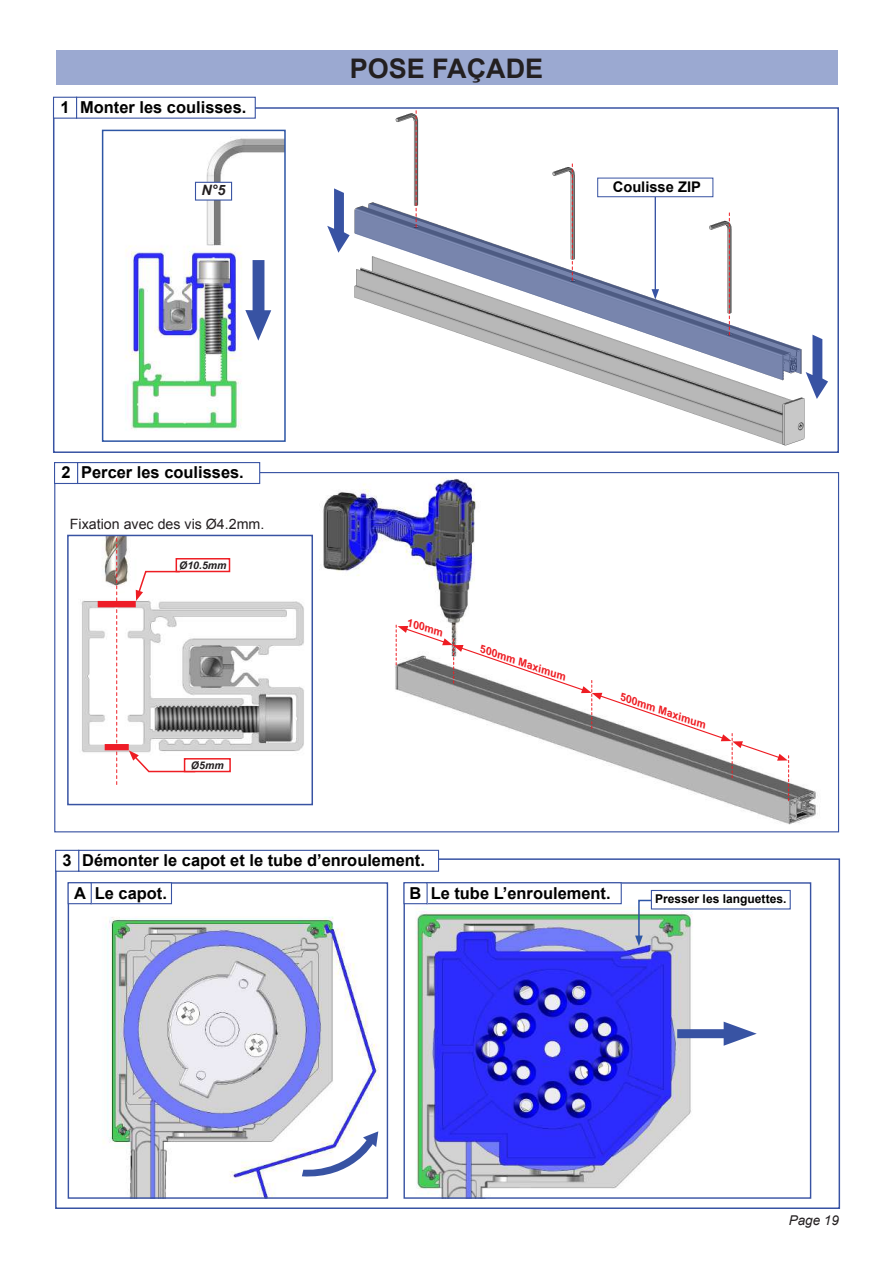
<style>
.page{position:relative;width:893px;height:1263px;background:#fff}
.page>*{position:absolute;margin:0;border:0;box-sizing:border-box;transform-origin:0 0}
.t1{font:700 27px "Arial";color:#231f20}
.t2{font:700 16.5px/32.4px "Arial";color:#000}
.t3{font:700 14.7px "Arial";color:#000}
.t4{font:14.25px "Arial";color:#231f20}
.t5{font:italic 700 14.25px "Arial";color:#231f20}
.t6{font:italic 13.5px "Arial";color:#231f20}
.t7{font:700 12px "Arial";color:#000}
.t8{font:italic 700 10.8px "Arial";color:#ee1d23}
.t9{font:italic 700 10.5px "Arial";color:#231f20}
</style>
<div class="page">
<div style="left:56px;top:51px;width:781px;height:34px;background:#9ba9d1"></div>
<img style="left:271px;top:110px;width:542px;height:336px">
<div style="left:53px;top:107px;width:786px;height:346px;border:2px solid #3853a3"></div>
<div style="left:76px;top:97px;width:179px;height:21px;background:#fff"></div>
<div style="left:76px;top:97px;width:180px;height:22px;border:1px solid #3853a3"></div>
<div style="left:54px;top:97px;width:23px;height:21px;background:#fff"></div>
<div style="left:53px;top:97px;width:24px;height:22px;border:1px solid #3853a3"></div>
<img style="left:125px;top:133px;width:158px;height:306px">
<div style="left:102px;top:130px;width:184px;height:312px;border:2px solid #2d56a5"></div>
<svg style="left:806px;top:335px;width:22px;height:64px"></svg>
<svg style="left:327px;top:188px;width:23px;height:65px"></svg>
<svg style="left:355px;top:203px;width:446px;height:177px"></svg>
<svg style="left:729px;top:213px;width:1px;height:122px"></svg>
<svg style="left:572px;top:164px;width:1px;height:116px"></svg>
<svg style="left:416px;top:111px;width:1px;height:116px"></svg>
<svg style="left:245px;top:260px;width:26px;height:81px"></svg>
<img style="left:302px;top:478px;width:516px;height:347px">
<div style="left:77px;top:462px;width:183px;height:22px;border:1px solid #3853a3"></div>
<div style="left:54px;top:462px;width:24px;height:22px;border:1px solid #3853a3"></div>
<div style="left:195px;top:182px;width:37px;height:18px;background:#fff"></div>
<div style="left:195px;top:182px;width:37px;height:19px;border:1px solid #3853a3"></div>
<hr style="left:655px;top:191px;width:1px;height:100px;background:#3853a3">
<svg style="left:652px;top:289px;width:7px;height:10px"></svg>
<div style="left:598px;top:178px;width:115px;height:19px;background:#fff"></div>
<div style="left:597px;top:178px;width:116px;height:19px;border:1px solid #3853a3"></div>
<svg style="left:396px;top:625px;width:393px;height:175px"></svg>
<img style="left:80px;top:538px;width:230px;height:228px">
<div style="left:67px;top:535px;width:246px;height:270px;border:2px solid #3853a3"></div>
<div style="left:176px;top:559px;width:53px;height:12px;background:#fff"></div>
<div style="left:176px;top:558px;width:54px;height:14px;border:2px solid #ee1d23"></div>
<svg style="left:98px;top:538px;width:99px;height:246px"></svg>
<div style="left:185px;top:759px;width:45px;height:12px;background:#fff"></div>
<div style="left:184px;top:758px;width:47px;height:14px;border:2px solid #ee1d23"></div>
<div style="left:55px;top:858px;width:785px;height:351px;border:2px solid #3853a3"></div>
<img style="left:70px;top:904px;width:310px;height:293px">
<div style="left:68px;top:882px;width:320px;height:317px;border:1px solid #3853a3"></div>
<div style="left:79px;top:850px;width:360px;height:21px;background:#fff"></div>
<div style="left:78px;top:850px;width:361px;height:22px;border:1px solid #3853a3"></div>
<div style="left:56px;top:850px;width:23px;height:21px;background:#fff"></div>
<div style="left:55px;top:850px;width:24px;height:22px;border:1px solid #3853a3"></div>
<svg style="left:302px;top:1131px;width:76px;height:48px"></svg>
<img style="left:405px;top:889px;width:314px;height:308px">
<div style="left:677px;top:1029px;width:61px;height:9px;background:#3853a3"></div>
<svg style="left:724px;top:1022px;width:33px;height:24px"></svg>
<div style="left:91px;top:882px;width:81px;height:22px;border:1px solid #3853a3"></div>
<div style="left:68px;top:882px;width:24px;height:22px;border:1px solid #3853a3"></div>
<div style="left:427px;top:883px;width:194px;height:21px;background:#fff"></div>
<div style="left:426px;top:882px;width:196px;height:22px;border:1px solid #3853a3"></div>
<div style="left:404px;top:883px;width:23px;height:21px;background:#fff"></div>
<div style="left:403px;top:882px;width:25px;height:22px;border:1px solid #3853a3"></div>
<svg style="left:635px;top:899px;width:90px;height:47px"></svg>
<div style="left:651px;top:890px;width:139px;height:19px;background:#fff"></div>
<div style="left:651px;top:890px;width:140px;height:19px;border:1px solid #3853a3"></div>
<p class="t2" style="left:60px;top:92px;width:187px">1 Monter les coulisses.</p>
<p class="t5" style="left:202px;top:181px;width:25px">N°5</p>
<h1 class="t1" style="left:350px;top:50px;width:195px">POSE FAÇADE</h1>
<p class="t3" style="left:613px;top:177px;width:90px">Coulisse ZIP</p>
<p class="t2" style="left:61px;top:457px;width:184px">2 Percer les coulisses.</p>
<p class="t4" style="left:70px;top:515px;width:196px">Fixation avec des vis Ø4.2mm.</p>
<p class="t9" style="left:179px;top:558px;width:49px">Ø10.5mm</p>
<p class="t9" style="left:191px;top:758px;width:34px">Ø5mm</p>
<p class="t8" style="left:411px;top:615px;width:39px;rotate:18deg">100mm</p>
<p class="t8" style="left:484px;top:641px;width:92px;rotate:19deg">500mm Maximum</p>
<p class="t8" style="left:624px;top:689px;width:92px;rotate:19deg">500mm Maximum</p>
<p class="t2" style="left:74px;top:845px;width:352px;text-indent:-11px">3 Démonter le capot et le tube d’enroulement.<br>A Le capot.</p>
<p class="t2" style="left:410px;top:877px;width:203px">B Le tube L’enroulement.</p>
<p class="t7" style="left:655px;top:891px;width:133px">Presser les languettes.</p>
<p class="t6" style="left:789px;top:1212px;width:52px">Page 19</p>
</div>
